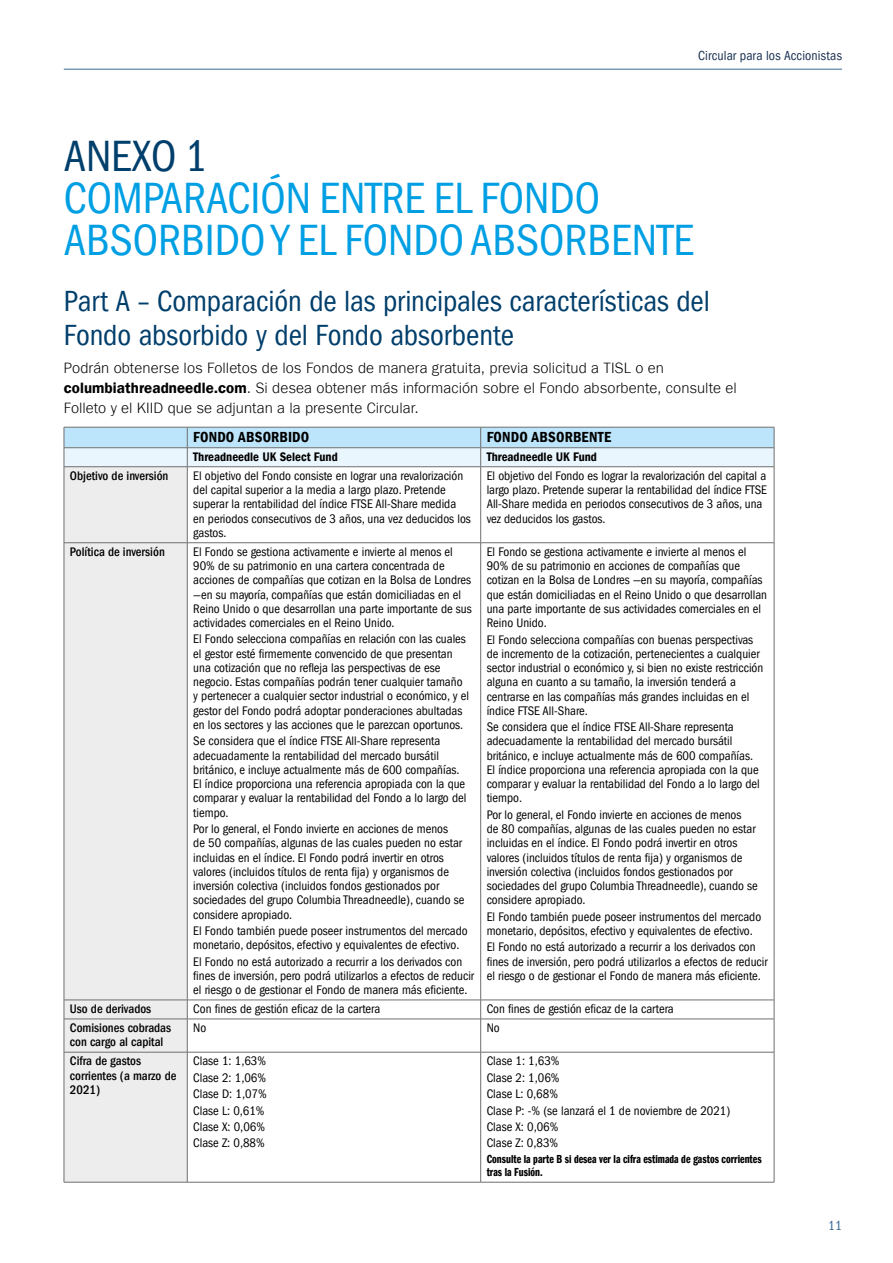
<style>
.page{position:relative;width:893px;height:1263px;background:#fff}
.page>*{position:absolute;margin:0;border:0;box-sizing:border-box;transform-origin:0 0}
.t1{font:condensed 45px/42px "ITC Frank Gofor Ameriprise";color:#009fe3}
.t2{font:condensed 45px "ITC Frank Gofor Ameriprise";color:#003e6b}
.t3{font:condensed 30px/34.5px "ITC Frank Gofor Ameriprise";letter-spacing:-.005em;color:#003e6b}
.t4{font:300 15px/19.5px "ITC Frank Gofor Ameriprise";letter-spacing:.005em;color:#000}
.t5{font:15px "ITC Frank Gofor Ameriprise Dm Cn";letter-spacing:.01em;color:#000}
.t6{font:condensed 13.5px "ITC Frank Gofor Ameriprise";letter-spacing:.01em;color:#193152}
.t7{font:condensed 13.5px "ITC Frank Gofor Ameriprise";color:#3a6994}
.t8{font:condensed 12.75px/14.2px "ITC Frank Gofor Ameriprise";color:#000}
.t9{font:500 condensed 12.75px/14.2px "ITC Frank Gofor Ameriprise";color:#000}
.t10{font:12.75px "ITC Frank Gofor Ameriprise Dm Cn";color:#000}
.t11{font:12px/13.5px "ITC Frank Gofor Ameriprise Dm Cm";color:#000}
.s1{font-family:"ITC Frank Gofor Ameriprise Dm";font-weight:400}
</style>
<div class="page">
<hr style="left:64px;top:69px;width:778px;height:1px;background:#3a6994">
<div style="left:65px;top:467px;width:122px;height:715px;background:#ededed"></div>
<svg style="left:64px;top:427px;width:711px;height:40px;background:#cde6f4"></svg>
<hr style="left:64px;top:466px;width:123px;height:1px;background:#706f6f">
<hr style="left:64px;top:467px;width:1px;height:75px;background:#706f6f">
<hr style="left:187px;top:466px;width:294px;height:1px;background:#706f6f">
<hr style="left:187px;top:467px;width:1px;height:75px;background:#706f6f">
<hr style="left:481px;top:466px;width:293px;height:1px;background:#706f6f">
<hr style="left:480px;top:467px;width:1px;height:75px;background:#706f6f">
<hr style="left:774px;top:467px;width:1px;height:75px;background:#706f6f">
<hr style="left:64px;top:542px;width:123px;height:1px;background:#706f6f">
<hr style="left:64px;top:543px;width:1px;height:457px;background:#706f6f">
<hr style="left:187px;top:542px;width:294px;height:1px;background:#706f6f">
<hr style="left:187px;top:543px;width:1px;height:457px;background:#706f6f">
<hr style="left:481px;top:542px;width:293px;height:1px;background:#706f6f">
<hr style="left:480px;top:543px;width:1px;height:457px;background:#706f6f">
<hr style="left:774px;top:543px;width:1px;height:457px;background:#706f6f">
<hr style="left:64px;top:1000px;width:123px;height:1px;background:#706f6f">
<svg style="left:64px;top:1000px;width:1px;height:19px"></svg>
<hr style="left:187px;top:1000px;width:294px;height:1px;background:#706f6f">
<svg style="left:187px;top:1000px;width:1px;height:19px"></svg>
<hr style="left:481px;top:1000px;width:293px;height:1px;background:#706f6f">
<svg style="left:480px;top:1000px;width:1px;height:19px"></svg>
<svg style="left:774px;top:1000px;width:1px;height:19px"></svg>
<hr style="left:64px;top:1019px;width:123px;height:1px;background:#706f6f">
<hr style="left:64px;top:1019px;width:1px;height:33px;background:#706f6f">
<hr style="left:187px;top:1019px;width:294px;height:1px;background:#706f6f">
<hr style="left:187px;top:1019px;width:1px;height:33px;background:#706f6f">
<hr style="left:481px;top:1019px;width:293px;height:1px;background:#706f6f">
<hr style="left:480px;top:1019px;width:1px;height:33px;background:#706f6f">
<hr style="left:774px;top:1019px;width:1px;height:33px;background:#706f6f">
<hr style="left:64px;top:1052px;width:123px;height:1px;background:#706f6f">
<hr style="left:64px;top:1052px;width:1px;height:130px;background:#706f6f">
<hr style="left:187px;top:1052px;width:294px;height:1px;background:#706f6f">
<hr style="left:187px;top:1052px;width:1px;height:130px;background:#706f6f">
<hr style="left:481px;top:1052px;width:293px;height:1px;background:#706f6f">
<hr style="left:480px;top:1052px;width:1px;height:130px;background:#706f6f">
<hr style="left:774px;top:1052px;width:1px;height:130px;background:#706f6f">
<hr style="left:64px;top:1182px;width:123px;height:1px;background:#706f6f">
<hr style="left:187px;top:1182px;width:294px;height:1px;background:#706f6f">
<hr style="left:481px;top:1182px;width:293px;height:1px;background:#706f6f">
<p class="t6" style="left:698px;top:48px;width:145px">Circular para los Accionistas</p>
<h1 class="t2" style="left:64px;top:131px;width:146px">ANEXO 1</h1>
<h1 class="t1" style="left:64px;top:178px;width:632px">COMPARACIÓN ENTRE EL FONDO<br>ABSORBIDO Y EL FONDO ABSORBENTE</h1>
<h2 class="t3" style="left:64px;top:284px;width:648px">Part A – Comparación de las principales características del<br>Fondo absorbido y del Fondo absorbente</h2>
<p class="t4" style="left:64px;top:359px;width:674px">Podrán obtenerse los Folletos de los Fondos de manera gratuita, previa solicitud a TISL o en <span class="s1">columbiathreadneedle.com</span>. Si desea obtener más información sobre el Fondo absorbente, consulte el<br>Folleto y el KIID que se adjuntan a la presente Circular.</p>
<p class="t5" style="left:193px;top:428px;width:117px">FONDO ABSORBIDO</p>
<p class="t5" style="left:487px;top:428px;width:126px">FONDO ABSORBENTE</p>
<p class="t10" style="left:193px;top:449px;width:146px">Threadneedle UK Select Fund</p>
<p class="t10" style="left:487px;top:449px;width:112px">Threadneedle UK Fund</p>
<p class="t9" style="left:70px;top:468px;width:100px">Objetivo de inversión</p>
<p class="t8" style="left:193px;top:468px;width:279px">El objetivo del Fondo consiste en lograr una revalorización del capital superior a la media a largo plazo. Pretende superar la rentabilidad del índice FTSE All-Share medida en periodos consecutivos de 3 años, una vez deducidos los gastos.</p>
<p class="t8" style="left:487px;top:468px;width:282px">El objetivo del Fondo es lograr la revalorización del capital a largo plazo. Pretende superar la rentabilidad del índice FTSE All-Share medida en periodos consecutivos de 3 años, una vez deducidos los gastos.</p>
<p class="t9" style="left:70px;top:544px;width:96px">Política de inversión</p>
<p class="t8" style="left:193px;top:544px;width:280px">El Fondo se gestiona activamente e invierte al menos el 90% de su patrimonio en una cartera concentrada de acciones de compañías que cotizan en la Bolsa de Londres —en su mayoría, compañías que están domiciliadas en el Reino Unido o que desarrollan una parte importante de sus actividades comerciales en el Reino Unido.</p>
<p class="t8" style="left:193px;top:632px;width:277px">El Fondo selecciona compañías en relación con las cuales el gestor esté firmemente convencido de que presentan una cotización que no refleja las perspectivas de ese negocio. Estas compañías podrán tener cualquier tamaño y pertenecer a cualquier sector industrial o económico, y el gestor del Fondo podrá adoptar ponderaciones abultadas en los sectores y las acciones que le parezcan oportunos.</p>
<p class="t8" style="left:193px;top:734px;width:275px">Se considera que el índice FTSE All-Share representa adecuadamente la rentabilidad del mercado bursátil británico, e incluye actualmente más de 600 compañías.<br>El índice proporciona una referencia apropiada con la que comparar y evaluar la rentabilidad del Fondo a lo largo del tiempo.</p>
<p class="t8" style="left:193px;top:822px;width:273px">Por lo general, el Fondo invierte en acciones de menos<br>de 50 compañías, algunas de las cuales pueden no estar incluidas en el índice. El Fondo podrá invertir en otros valores (incluidos títulos de renta fija) y organismos de inversión colectiva (incluidos fondos gestionados por sociedades del grupo Columbia Threadneedle), cuando se considere apropiado.</p>
<p class="t8" style="left:193px;top:924px;width:276px">El Fondo también puede poseer instrumentos del mercado monetario, depósitos, efectivo y equivalentes de efectivo.</p>
<p class="t8" style="left:193px;top:954px;width:282px">El Fondo no está autorizado a recurrir a los derivados con fines de inversión, pero podrá utilizarlos a efectos de reducir el riesgo o de gestionar el Fondo de manera más eficiente.</p>
<p class="t8" style="left:487px;top:545px;width:282px">El Fondo se gestiona activamente e invierte al menos el 90% de su patrimonio en acciones de compañías que cotizan en la Bolsa de Londres —en su mayoría, compañías que están domiciliadas en el Reino Unido o que desarrollan una parte importante de sus actividades comerciales en el Reino Unido.</p>
<p class="t8" style="left:487px;top:632px;width:278px">El Fondo selecciona compañías con buenas perspectivas de incremento de la cotización, pertenecientes a cualquier sector industrial o económico y, si bien no existe restricción alguna en cuanto a su tamaño, la inversión tenderá a centrarse en las compañías más grandes incluidas en el índice FTSE All-Share.</p>
<p class="t8" style="left:487px;top:720px;width:275px">Se considera que el índice FTSE All-Share representa adecuadamente la rentabilidad del mercado bursátil británico, e incluye actualmente más de 600 compañías.<br>El índice proporciona una referencia apropiada con la que comparar y evaluar la rentabilidad del Fondo a lo largo del tiempo.</p>
<p class="t8" style="left:487px;top:808px;width:273px">Por lo general, el Fondo invierte en acciones de menos<br>de 80 compañías, algunas de las cuales pueden no estar incluidas en el índice. El Fondo podrá invertir en otros valores (incluidos títulos de renta fija) y organismos de inversión colectiva (incluidos fondos gestionados por sociedades del grupo Columbia Threadneedle), cuando se considere apropiado.</p>
<p class="t8" style="left:487px;top:909px;width:276px">El Fondo también puede poseer instrumentos del mercado monetario, depósitos, efectivo y equivalentes de efectivo.</p>
<p class="t8" style="left:487px;top:940px;width:282px">El Fondo no está autorizado a recurrir a los derivados con fines de inversión, pero podrá utilizarlos a efectos de reducir el riesgo o de gestionar el Fondo de manera más eficiente.</p>
<p class="t9" style="left:70px;top:1002px;width:83px">Uso de derivados</p>
<p class="t8" style="left:193px;top:1002px;width:189px">Con fines de gestión eficaz de la cartera</p>
<p class="t8" style="left:487px;top:1002px;width:189px">Con fines de gestión eficaz de la cartera</p>
<p class="t9" style="left:70px;top:1021px;width:103px">Comisiones cobradas con cargo al capital</p>
<p class="t8" style="left:193px;top:1021px;width:15px">No</p>
<p class="t8" style="left:487px;top:1021px;width:15px">No</p>
<p class="t9" style="left:70px;top:1054px;width:108px">Cifra de gastos corrientes (a marzo de<br>2021)</p>
<p class="t8" style="left:193px;top:1053px;width:75px;line-height:16.4px">Clase 1: 1,63%<br>Clase 2: 1,06%<br>Clase D: 1,07%<br>Clase L: 0,61%<br>Clase X: 0,06%<br>Clase Z: 0,88%</p>
<p class="t8" style="left:487px;top:1053px;width:245px;line-height:16.4px">Clase 1: 1,63%<br>Clase 2: 1,06%<br>Clase L: 0,68%<br>Clase P: -% (se lanzará el 1 de noviembre de 2021)<br>Clase X: 0,06%<br>Clase Z: 0,83%</p>
<p class="t11" style="left:487px;top:1152px;width:276px">Consulte la parte B si desea ver la cifra estimada de gastos corrientes tras la Fusión.</p>
<p class="t7" style="left:828px;top:1218px;width:15px">11</p>
</div>
